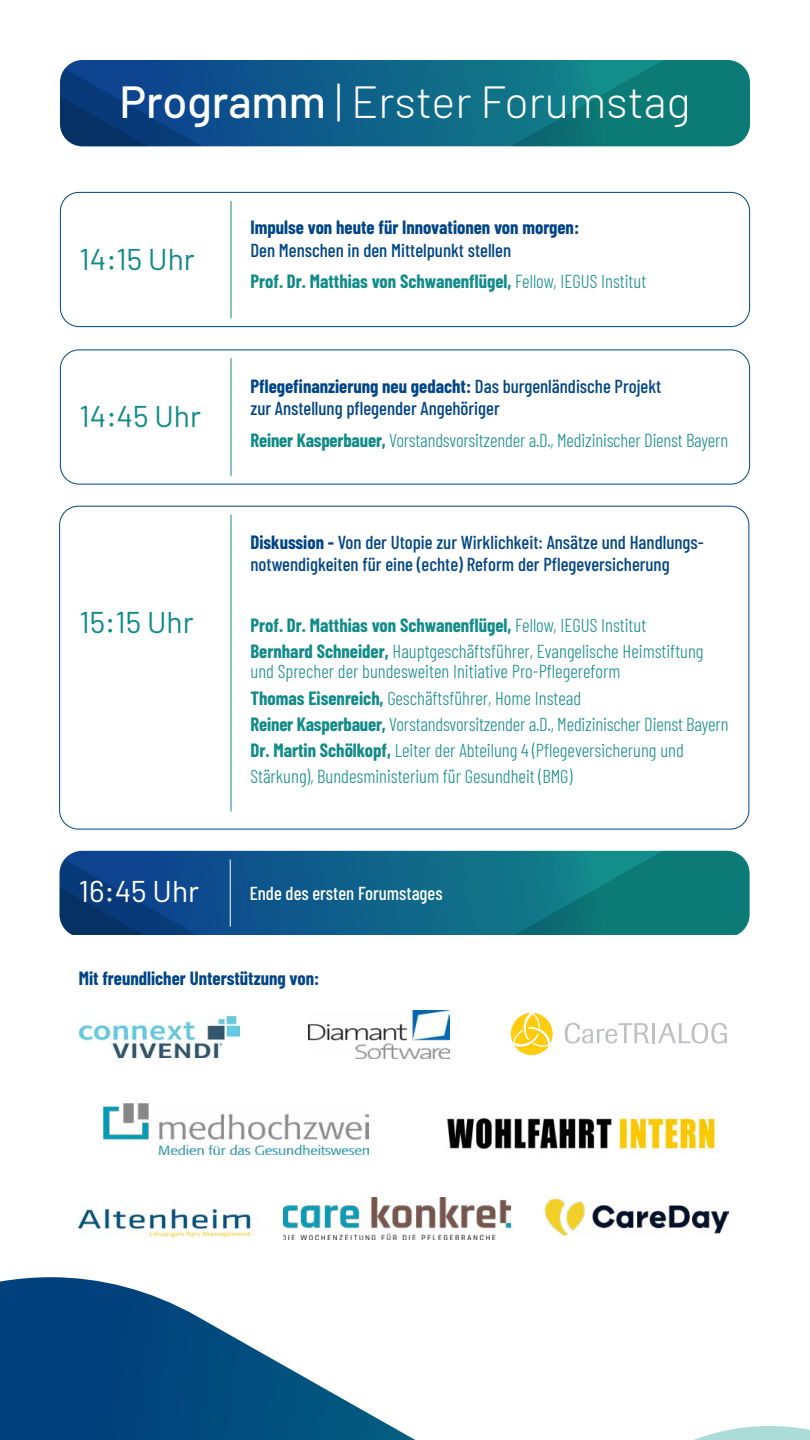
<style>
.page{position:relative;width:810px;height:1440px;background:#fff}
.page>*{position:absolute;margin:0;border:0;box-sizing:border-box;transform-origin:0 0}
.t1{font:300 45px "Barlow";color:#fff}
.t2{font:30px "Barlow";color:#118b89}
.t3{font:30px "Barlow";color:#fff}
.t4{font:300 18.75px/26.2px "Barlow Condensed";color:#118b89}
.t5{font:500 18.75px/22.5px "Barlow Condensed";color:#004587}
.t6{font:700 18.75px "Barlow Condensed";color:#004587}
.t7{font:500 18.75px "Barlow Condensed";color:#fff}
.s1{font-weight:500}
.s2{font-weight:700;color:#118b89}
.s3{font-weight:300;color:#118b89}
.s4{font-weight:700}
</style>
<div class="page">
<div style="left:368px;top:60px;width:92px;height:86px;background:#0f6988"></div>
<svg style="left:60px;top:60px;width:308px;height:86px;background:#0e4d87"></svg>
<svg style="left:460px;top:60px;width:290px;height:86px;background:#0f7a7e"></svg>
<svg style="left:0;top:1277px;width:391px;height:149px"></svg>
<svg style="left:0;top:1426px;width:809px;height:14px"></svg>
<div style="left:368px;top:851px;width:91px;height:84px;background:#0f6988"></div>
<svg style="left:60px;top:851px;width:308px;height:84px;background:#0d4d87"></svg>
<svg style="left:459px;top:851px;width:291px;height:84px;background:#0f7a7e"></svg>
<hr style="left:231px;top:515px;width:1px;height:296px;background:#118b89">
<hr style="left:230px;top:860px;width:1px;height:67px;background:#fff">
<img style="left:80px;top:1016px;width:160px;height:41px">
<img style="left:309px;top:1010px;width:141px;height:49px">
<img style="left:103px;top:1104px;width:266px;height:51px">
<img style="left:447px;top:1111px;width:272px;height:43px">
<img style="left:78px;top:1207px;width:182px;height:31px">
<svg style="left:565px;top:1023px;width:84px;height:21px"></svg>
<hr style="left:653px;top:1023px;width:2px;height:20px;background:#c0c1c5">
<svg style="left:658px;top:1023px;width:69px;height:21px"></svg>
<svg style="left:511px;top:1013px;width:42px;height:42px"></svg>
<img style="left:284px;top:1197px;width:226px;height:42px">
<img style="left:546px;top:1198px;width:182px;height:38px">
<div style="left:60px;top:192px;width:690px;height:135px;border:1px solid #004587;border-radius:19px"></div>
<hr style="left:231px;top:201px;width:1px;height:117px;background:#118b89">
<div style="left:60px;top:350px;width:690px;height:134px;border:1px solid #004587;border-radius:19px"></div>
<hr style="left:231px;top:358px;width:1px;height:118px;background:#118b89">
<h1 class="t1" style="left:119px;top:74px;width:573px"><span class="s1">Programm</span> | Erster Forumstag</h1>
<h2 class="t2" style="left:80px;top:241px;width:117px">14:15 Uhr</h2>
<h2 class="t2" style="left:80px;top:398px;width:123px">14:45 Uhr</h2>
<h2 class="t2" style="left:80px;top:604px;width:116px">15:15 Uhr</h2>
<p class="t6" style="left:250px;top:214px;width:330px">Impulse von heute für Innovationen von morgen:</p>
<p class="t5" style="left:250px;top:233px;width:397px;line-height:31.4px">Den Menschen in den Mittelpunkt stellen<br><span class="s2">Prof. Dr. Matthias von Schwanenflügel,</span> <span class="s3">Fellow, IEGUS Institut</span></p>
<p class="t5" style="left:250px;top:373px;width:412px"><span class="s4">Pflegefinanzierung neu gedacht:</span> Das burgenländische Projekt zur Anstellung pflegender Angehöriger</p>
<p class="t4" style="left:250px;top:425px;width:479px"><span class="s4">Reiner Kasperbauer,</span> Vorstandsvorsitzender a.D., Medizinischer Dienst Bayern</p>
<p class="t5" style="left:250px;top:530px;width:455px"><span class="s4">Diskussion -</span> Von der Utopie zur Wirklichkeit: Ansätze und Handlungs&shy;notwendigkeiten für eine (echte) Reform der Pflegeversicherung</p>
<p class="t4" style="left:250px;top:611px;width:455px"><span class="s4">Prof. Dr. Matthias von Schwanenflügel,</span> Fellow, IEGUS Institut<br><span class="s4">Bernhard Schneider,</span> Hauptgeschäftsführer, Evangelische Heimstiftung</p>
<p class="t4" style="left:250px;top:657px;width:480px">und Sprecher der bundesweiten Initiative Pro-Pflegereform<br><span class="s4">Thomas Eisenreich,</span> Geschäftsführer, Home Instead<br><span class="s4">Reiner Kasperbauer,</span> Vorstandsvorsitzender a.D., Medizinischer Dienst Bayern <span class="s4">Dr. Martin Schölkopf,</span> Leiter der Abteilung 4 (Pflegeversicherung und Stärkung), Bundesministerium für Gesundheit (BMG)</p>
<h2 class="t3" style="left:79px;top:873px;width:122px">16:45 Uhr</h2>
<p class="t7" style="left:250px;top:880px;width:194px">Ende des ersten Forumstages</p>
<p class="t6" style="left:79px;top:965px;width:242px">Mit freundlicher Unterstützung von:</p>
</div>
